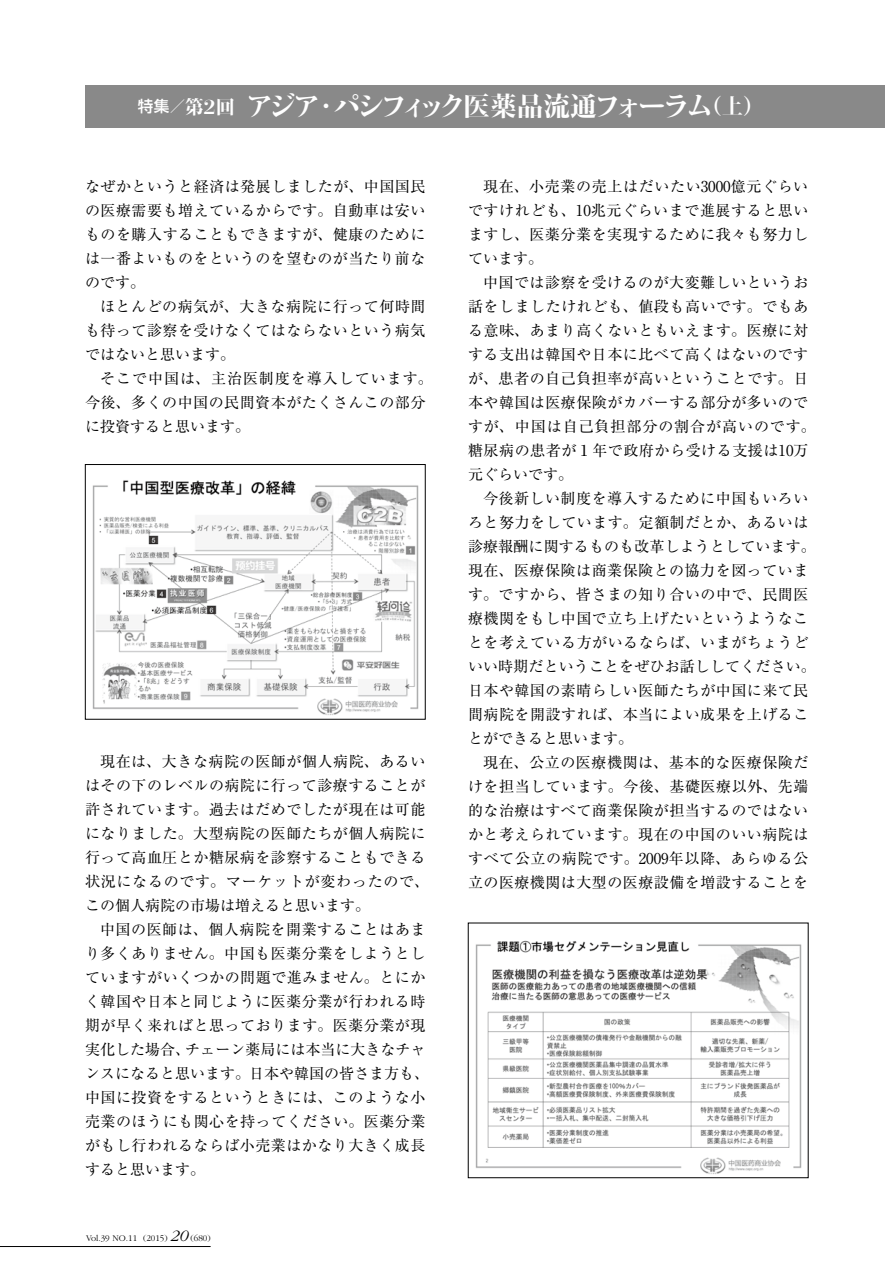
<style>
.page{position:relative;width:885px;height:1263px;background:#fff}
.page>*{position:absolute;margin:0;border:0;box-sizing:border-box;transform-origin:0 0}
.t1{font:800 26.7px "Kocho Std";letter-spacing:-.11em;color:#fff}
.t2{font:15px/24px "Ryumin Pro";letter-spacing:.035em;color:#000}
.t3{font:300 9px "Garamond";color:#000}
.s1{font-size:19.05px}
.s2{font-size:21.3px}
.s3{font-style:italic;font-size:16.5px}
</style>
<div class="page">
<div style="left:85px;top:85px;width:799px;height:43px;background:#898989"></div>
<img style="left:85px;top:480px;width:340px;height:240px">
<div style="left:85px;top:464px;width:340px;height:255px;border:1px solid #000"></div>
<img style="left:475px;top:940px;width:327px;height:234px">
<hr style="left:0;top:1246px;width:210px;height:1px;background:#000">
<h1 class="t1" style="left:138px;top:85px;width:628px"><sup>特集／</sup><span class="s1">第2回</span> アジア・パシフィック医薬品流通フォーラム<span class="s2">（上）</span></h1>
<p class="t2" style="left:85px;top:173px;width:342px;text-align:justify">なぜかというと経済は発展しましたが、中国国民の医療需要も増えているからです。自動車は安いものを購入することもできますが、健康のためには一番よいものをというのを望むのが当たり前なのです。</p>
<p class="t2" style="left:85px;top:293px;width:342px;text-align:justify;text-indent:15px">ほとんどの病気が、大きな病院に行って何時間も待って診察を受けなくてはならないという病気ではないと思います。</p>
<p class="t2" style="left:85px;top:365px;width:349px;text-indent:15px">そこで中国は、主治医制度を導入しています。今後、多くの中国の民間資本がたくさんこの部分に投資すると思います。</p>
<p class="t2" style="left:85px;top:749px;width:345px;text-indent:15px">現在は、大きな病院の医師が個人病院、あるいはその下のレベルの病院に行って診療することが許されています。過去はだめでしたが現在は可能になりました。大型病院の医師たちが個人病院に行って高血圧とか糖尿病を診察することもできる状況になるのです。マーケットが変わったので、この個人病院の市場は増えると思います。</p>
<p class="t2" style="left:85px;top:917px;width:345px;text-indent:15px">中国の医師は、個人病院を開業することはあまり多くありません。中国も医薬分業をしようとしていますがいくつかの問題で進みません。とにかく韓国や日本と同じように医薬分業が行われる時期が早く来ればと思っております。医薬分業が現実化した場合、チェーン薬局には本当に大きなチャンスになると思います。日本や韓国の皆さま方も、中国に投資をするというときには、このような小売業のほうにも関心を持ってください。医薬分業がもし行われるならば小売業はかなり大きく成長すると思います。</p>
<p class="t3" style="left:86px;top:1233px;width:126px">Vol.39 NO.11 (2015) <span class="s3">20</span> (680)</p>
<p class="t2" style="left:468px;top:173px;width:342px;text-align:justify;text-indent:15px">現在、小売業の売上はだいたい3000億元ぐらいですけれども、10兆元ぐらいまで進展すると思いますし、医薬分業を実現するために我々も努力しています。</p>
<p class="t2" style="left:468px;top:269px;width:349px;text-indent:15px">中国では診察を受けるのが大変難しいというお話をしましたけれども、値段も高いです。でもある意味、あまり高くないともいえます。医療に対する支出は韓国や日本に比べて高くはないのですが、患者の自己負担率が高いということです。日本や韓国は医療保険がカバーする部分が多いのですが、中国は自己負担部分の割合が高いのです。糖尿病の患者が１年で政府から受ける支援は10万元ぐらいです。</p>
<p class="t2" style="left:468px;top:485px;width:349px;text-indent:15px">今後新しい制度を導入するために中国もいろいろと努力をしています。定額制だとか、あるいは診療報酬に関するものも改革しようとしています。現在、医療保険は商業保険との協力を図っています。ですから、皆さまの知り合いの中で、民間医療機関をもし中国で立ち上げたいというようなことを考えている方がいるならば、いまがちょうどいい時期だということをぜひお話ししてください。日本や韓国の素晴らしい医師たちが中国に来て民間病院を開設すれば、本当によい成果を上げることができると思います。</p>
<p class="t2" style="left:468px;top:749px;width:342px;text-align:justify;text-indent:15px">現在、公立の医療機関は、基本的な医療保険だけを担当しています。今後、基礎医療以外、先端的な治療はすべて商業保険が担当するのではないかと考えられています。現在の中国のいい病院はすべて公立の病院です。2009年以降、あらゆる公立の医療機関は大型の医療設備を増設することを</p>
</div>
